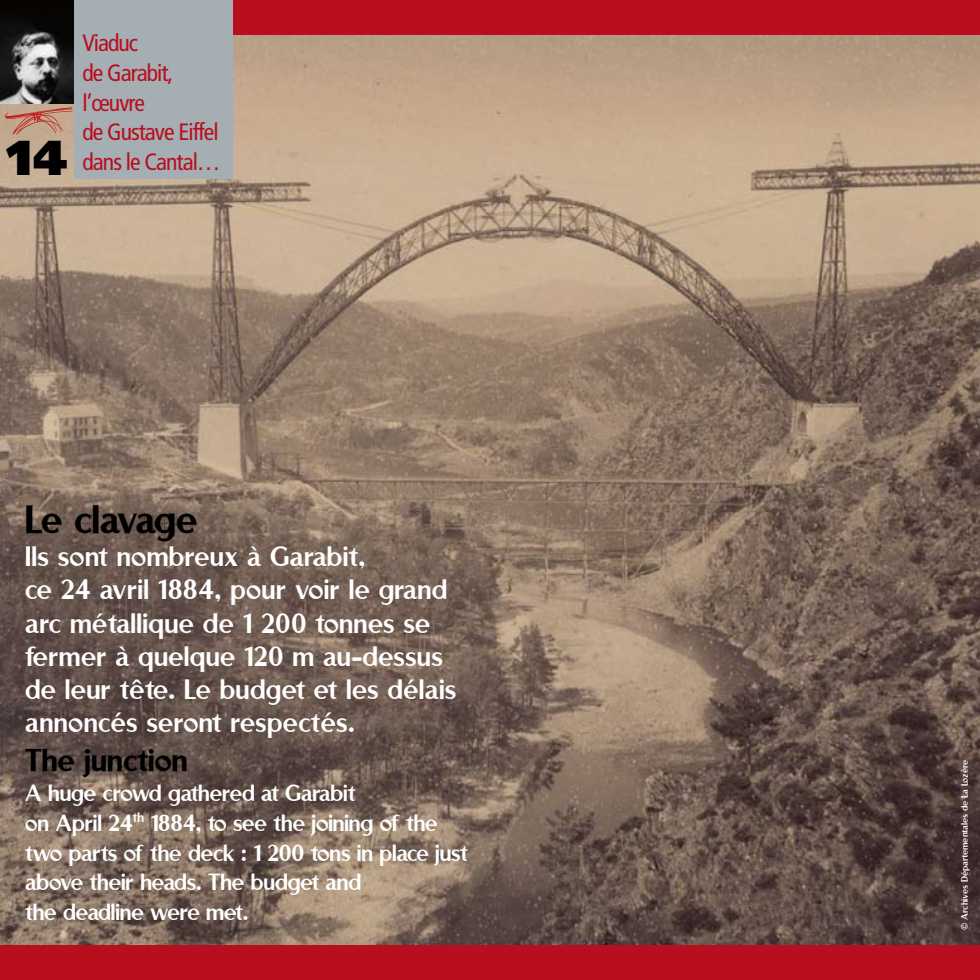
<style>
.page{position:relative;width:980px;height:980px;background:#fff}
.page>*{position:absolute;margin:0;border:0;box-sizing:border-box;transform-origin:0 0}
.t1{font:900 49px "Frutiger";color:#000}
.t2{font:43.75px "Rubino Sans ICG Solid";letter-spacing:-.04em;color:#000}
.t3{font:35px "Rubino Sans ICG Solid";letter-spacing:-.01em;color:#000}
.t4{font:31.5px/33.2px "Rubino Sans ICG Fill";letter-spacing:-.01em;color:#fff}
.t5{font:26.25px/29.8px "Rubino Sans ICG Fill";letter-spacing:-.03em;color:#fff}
.t6{font:condensed 23.62px/29.8px "Frutiger";letter-spacing:-.04em;color:#b90e1d}
.t7{font:10.5px "Rubino Sans ICG Fill";letter-spacing:-.01em;color:#fff}
</style>
<div class="page">
<img style="left:0;top:35px;width:980px;height:910px">
<div style="left:0;top:0;width:980px;height:35px;background:#b90e1d"></div>
<div style="left:0;top:945px;width:980px;height:35px;background:#b90e1d"></div>
<img style="left:0;top:0;width:74px;height:104px">
<div style="left:74px;top:0;width:159px;height:179px;background:#a4aeb3"></div>
<svg style="left:5px;top:107px;width:67px;height:28px;background:#c18f7a"></svg>
<h1 class="t1" style="left:7px;top:128px;width:62px">14</h1>
<p class="t6" style="left:82px;top:28px;width:140px">Viaduc<br>de Garabit, l’œuvre<br>de Gustave Eiffel dans le Cantal…</p>
<h2 class="t2" style="left:25px;top:494px;width:174px">Le clavage</h2>
<p class="t4" style="left:25px;top:539px;width:433px">Ils sont nombreux à Garabit,<br>ce 24 avril 1884, pour voir le grand arc métallique de 1 200 tonnes se fermer à quelque 120 m au-dessus de leur tête. Le budget et les délais annoncés seront respectés.</p>
<p class="t3" style="left:25px;top:740px;width:165px">The junction</p>
<p class="t5" style="left:25px;top:777px;width:445px">A huge crowd gathered at Garabit<br>on April 24<sup>th</sup> 1884, to see the joining of the two parts of the deck : 1 200 tons in place just above their heads. The budget and<br>the deadline were met.</p>
<p class="t7" style="left:959px;top:930px;width:172px;rotate:-90deg">© Archives Départementales de La Lozère</p>
</div>
